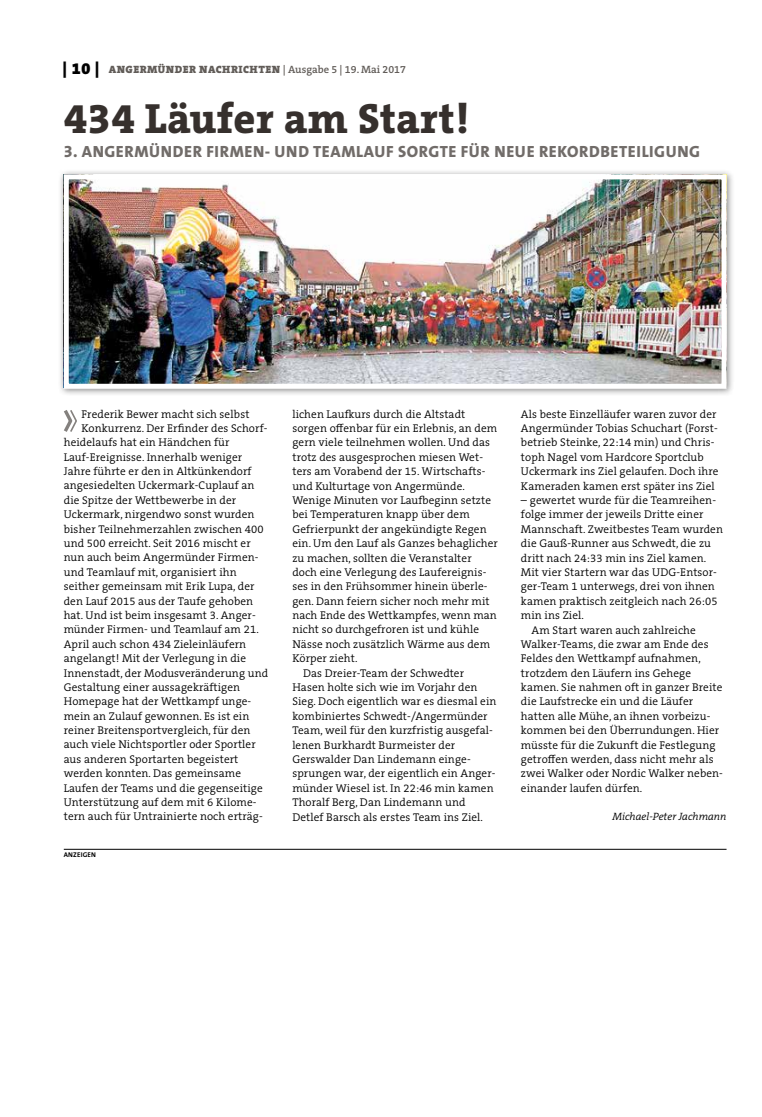
<style>
.page{position:relative;width:762px;height:1117px;background:#fff}
.page>*{position:absolute;margin:0;border:0;box-sizing:border-box;transform-origin:0 0}
.t1{font:800 42.5px "The Serif B W8";letter-spacing:.01em;color:#36302d}
.t2{font:800 16.25px "The Sans B W8";letter-spacing:.035em;color:#716c69}
.t3{font:300 11.25px/14.4px "The Serif B W4";letter-spacing:.01em;color:#000}
.t4{font:900 10.62px "The Serif B W9";letter-spacing:.045em;color:#615c58}
.t5{font:italic 300 10.62px "The Serif B W4";color:#000}
.t6{font:700 6.88px "The Sans B W7";letter-spacing:.025em;color:#000}
.s1{font-size:16.25px;color:#000}
.s2{font-family:"The Serif B W6";font-weight:600}
</style>
<div class="page">
<hr style="left:64px;top:848px;width:662px;height:1px;background:#000">
<div style="left:58px;top:168px;width:676px;height:228px;background:#000;opacity:.45"></div>
<img style="left:70px;top:180px;width:650px;height:202px">
<div style="left:64px;top:174px;width:662px;height:214px;border:5px solid #fff"></div>
<svg style="left:64px;top:410px;width:13px;height:22px"></svg>
<p class="t4" style="left:63px;top:63px;width:345px"><span class="s1">| 10 |</span> ANGERMÜNDER NACHRICHTEN <span class="s2">| Ausgabe 5 | 19. Mai 2017</span></p>
<h1 class="t1" style="left:64px;top:90px;width:407px">434 Läufer am Start!</h1>
<h2 class="t2" style="left:64px;top:141px;width:638px">3. ANGERMÜNDER FIRMEN- UND TEAMLAUF SORGTE FÜR NEUE REKORDBETEILIGUNG</h2>
<p class="t3" style="left:82px;top:406px;width:169px">Frederik Bewer macht sich selbst</p>
<p class="t3" style="left:82px;top:421px;width:187px">Konkurrenz. Der Erfinder des Schorf-</p>
<p class="t3" style="left:64px;top:435px;width:167px">heidelaufs hat ein Händchen für</p>
<p class="t3" style="left:64px;top:449px;width:180px">Lauf-Ereignisse. Innerhalb weniger</p>
<p class="t3" style="left:64px;top:464px;width:189px">Jahre führte er den in Altkünkendorf</p>
<p class="t3" style="left:64px;top:478px;width:192px">angesiedelten Uckermark-Cuplauf an</p>
<p class="t3" style="left:64px;top:493px;width:174px">die Spitze der Wettbewerbe in der</p>
<p class="t3" style="left:64px;top:507px;width:192px">Uckermark, nirgendwo sonst wurden</p>
<p class="t3" style="left:64px;top:521px;width:201px">bisher Teilnehmerzahlen zwischen 400</p>
<p class="t3" style="left:64px;top:536px;width:188px">und 500 erreicht. Seit 2016 mischt er</p>
<p class="t3" style="left:64px;top:550px;width:196px">nun auch beim Angermünder Firmen-</p>
<p class="t3" style="left:64px;top:564px;width:174px">und Teamlauf mit, organisiert ihn</p>
<p class="t3" style="left:64px;top:579px;width:192px">seither gemeinsam mit Erik Lupa, der</p>
<p class="t3" style="left:64px;top:593px;width:191px">den Lauf 2015 aus der Taufe gehoben</p>
<p class="t3" style="left:64px;top:608px;width:193px">hat. Und ist beim insgesamt 3. Anger-</p>
<p class="t3" style="left:64px;top:622px;width:196px">münder Firmen- und Teamlauf am 21.</p>
<p class="t3" style="left:64px;top:636px;width:184px">April auch schon 434 Zieleinläufern</p>
<p class="t3" style="left:64px;top:651px;width:184px">angelangt! Mit der Verlegung in die</p>
<p class="t3" style="left:64px;top:665px;width:206px">Innenstadt, der Modusveränderung und</p>
<p class="t3" style="left:64px;top:679px;width:178px">Gestaltung einer aussagekräftigen</p>
<p class="t3" style="left:64px;top:694px;width:189px">Homepage hat der Wettkampf unge-</p>
<p class="t3" style="left:64px;top:708px;width:187px">mein an Zulauf gewonnen. Es ist ein</p>
<p class="t3" style="left:64px;top:723px;width:188px">reiner Breitensportvergleich, für den</p>
<p class="t3" style="left:64px;top:737px;width:193px">auch viele Nichtsportler oder Sportler</p>
<p class="t3" style="left:64px;top:751px;width:176px">aus anderen Sportarten begeistert</p>
<p class="t3" style="left:64px;top:766px;width:179px">werden konnten. Das gemeinsame</p>
<p class="t3" style="left:64px;top:780px;width:200px">Laufen der Teams und die gegenseitige</p>
<p class="t3" style="left:64px;top:794px;width:194px">Unterstützung auf dem mit 6 Kilome-</p>
<p class="t3" style="left:64px;top:809px;width:200px">tern auch für Untrainierte noch erträg-</p>
<p class="t6" style="left:64px;top:849px;width:34px">ANZEIGEN</p>
<p class="t3" style="left:292px;top:406px;width:174px">lichen Laufkurs durch die Altstadt</p>
<p class="t3" style="left:292px;top:421px;width:206px">sorgen offenbar für ein Erlebnis, an dem</p>
<p class="t3" style="left:292px;top:435px;width:199px">gern viele teilnehmen wollen. Und das</p>
<p class="t3" style="left:292px;top:449px;width:192px">trotz des ausgesprochen miesen Wet-</p>
<p class="t3" style="left:292px;top:464px;width:195px">ters am Vorabend der 15. Wirtschafts-</p>
<p class="t3" style="left:292px;top:478px;width:174px">und Kulturtage von Angermünde.</p>
<p class="t3" style="left:292px;top:493px;width:200px">Wenige Minuten vor Laufbeginn setzte</p>
<p class="t3" style="left:292px;top:507px;width:179px">bei Temperaturen knapp über dem</p>
<p class="t3" style="left:292px;top:521px;width:196px">Gefrierpunkt der angekündigte Regen</p>
<p class="t3" style="left:292px;top:536px;width:207px">ein. Um den Lauf als Ganzes behaglicher</p>
<p class="t3" style="left:292px;top:550px;width:181px">zu machen, sollten die Veranstalter</p>
<p class="t3" style="left:292px;top:565px;width:195px">doch eine Verlegung des Laufereignis-</p>
<p class="t3" style="left:292px;top:579px;width:197px">ses in den Frühsommer hinein überle-</p>
<p class="t3" style="left:292px;top:593px;width:199px">gen. Dann feiern sicher noch mehr mit</p>
<p class="t3" style="left:292px;top:608px;width:206px">nach Ende des Wettkampfes, wenn man</p>
<p class="t3" style="left:292px;top:622px;width:188px">nicht so durchgefroren ist und kühle</p>
<p class="t3" style="left:292px;top:636px;width:199px">Nässe noch zusätzlich Wärme aus dem</p>
<p class="t3" style="left:292px;top:651px;width:67px">Körper zieht.</p>
<p class="t3" style="left:303px;top:665px;width:163px">Das Dreier-Team der Schwedter</p>
<p class="t3" style="left:292px;top:680px;width:187px">Hasen holte sich wie im Vorjahr den</p>
<p class="t3" style="left:292px;top:694px;width:206px">Sieg. Doch eigentlich war es diesmal ein</p>
<p class="t3" style="left:292px;top:708px;width:197px">kombiniertes Schwedt-/Angermünder</p>
<p class="t3" style="left:292px;top:723px;width:202px">Team, weil für den kurzfristig ausgefal-</p>
<p class="t3" style="left:292px;top:737px;width:164px">lenen Burkhardt Burmeister der</p>
<p class="t3" style="left:292px;top:751px;width:180px">Gerswalder Dan Lindemann einge-</p>
<p class="t3" style="left:292px;top:766px;width:205px">sprungen war, der eigentlich ein Anger-</p>
<p class="t3" style="left:292px;top:780px;width:203px">münder Wiesel ist. In 22:46 min kamen</p>
<p class="t3" style="left:292px;top:795px;width:175px">Thoralf Berg, Dan Lindemann und</p>
<p class="t3" style="left:292px;top:809px;width:192px">Detlef Barsch als erstes Team ins Ziel.</p>
<p class="t3" style="left:521px;top:406px;width:199px">Als beste Einzelläufer waren zuvor der Angermünder Tobias Schuchart (Forst&shy;betrieb Steinke, 22:14 min) und Chris&shy;toph Nagel vom Hardcore Sportclub Uckermark ins Ziel gelaufen. Doch ihre Kameraden kamen erst später ins Ziel</p>
<p class="t3" style="left:521px;top:493px;width:196px">– gewertet wurde für die Teamreihen-</p>
<p class="t3" style="left:521px;top:507px;width:184px">folge immer der jeweils Dritte einer</p>
<p class="t3" style="left:521px;top:521px;width:203px">Mannschaft. Zweitbestes Team wurden</p>
<p class="t3" style="left:521px;top:536px;width:191px">die Gauß-Runner aus Schwedt, die zu</p>
<p class="t3" style="left:521px;top:550px;width:187px">dritt nach 24:33 min ins Ziel kamen.</p>
<p class="t3" style="left:521px;top:565px;width:197px">Mit vier Startern war das UDG-Entsor-</p>
<p class="t3" style="left:521px;top:579px;width:195px">ger-Team 1 unterwegs, drei von ihnen</p>
<p class="t3" style="left:521px;top:593px;width:198px">kamen praktisch zeitgleich nach 26:05</p>
<p class="t3" style="left:521px;top:608px;width:64px">min ins Ziel.</p>
<p class="t3" style="left:531px;top:622px;width:166px">Am Start waren auch zahlreiche</p>
<p class="t3" style="left:521px;top:636px;width:189px">Walker-Teams, die zwar am Ende des</p>
<p class="t3" style="left:521px;top:651px;width:181px">Feldes den Wettkampf aufnahmen,</p>
<p class="t3" style="left:521px;top:665px;width:172px">trotzdem den Läufern ins Gehege</p>
<p class="t3" style="left:521px;top:680px;width:203px">kamen. Sie nahmen oft in ganzer Breite</p>
<p class="t3" style="left:521px;top:694px;width:174px">die Laufstrecke ein und die Läufer</p>
<p class="t3" style="left:521px;top:708px;width:191px">hatten alle Mühe, an ihnen vorbeizu-</p>
<p class="t3" style="left:521px;top:723px;width:200px">kommen bei den Überrundungen. Hier</p>
<p class="t3" style="left:521px;top:737px;width:196px">müsste für die Zukunft die Festlegung</p>
<p class="t3" style="left:521px;top:751px;width:194px">getroffen werden, dass nicht mehr als</p>
<p class="t3" style="left:521px;top:766px;width:203px">zwei Walker oder Nordic Walker neben-</p>
<p class="t3" style="left:521px;top:780px;width:123px">einander laufen dürfen.</p>
<p class="t5" style="left:612px;top:809px;width:116px">Michael-Peter Jachmann</p>
</div>
